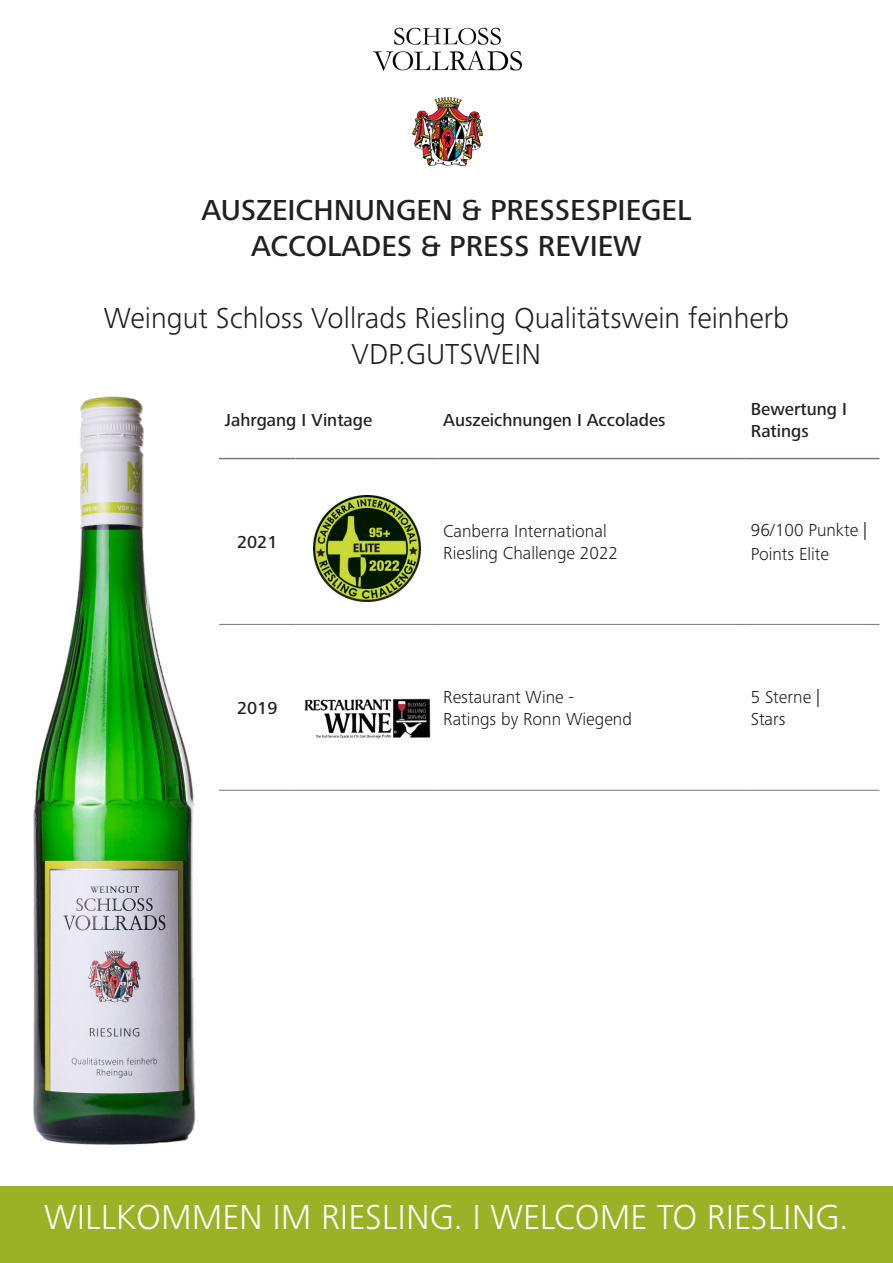
<style>
.page{position:relative;width:893px;height:1263px;background:#fff}
.page>*{position:absolute;margin:0;border:0;box-sizing:border-box;transform-origin:0 0}
.t1{font:300 36px "Frutiger Next Pro";color:#fff}
.t2{font:300 30px/36px "Frutiger Next Pro";color:#231f20;text-align:center}
.t3{font:500 30px/36px "Frutiger Next Pro";color:#231f20;text-align:center}
.t4{font:300 18px/21.6px "Frutiger Next Pro";color:#231f20}
.t5{font:500 18px/21.6px "Frutiger Next Pro";color:#231f20}
</style>
<div class="page">
<div style="left:0;top:1186px;width:893px;height:77px;background:#9cb226"></div>
<img style="left:373px;top:27px;width:150px;height:140px">
<img style="left:33px;top:396px;width:163px;height:749px">
<hr style="left:437px;top:458px;width:308px;height:1px;background:#7d7674">
<hr style="left:437px;top:624px;width:308px;height:1px;background:#7d7674">
<hr style="left:437px;top:790px;width:308px;height:1px;background:#7d7674">
<hr style="left:295px;top:624px;width:142px;height:1px;background:#7d7674">
<hr style="left:295px;top:790px;width:142px;height:1px;background:#7d7674">
<hr style="left:295px;top:458px;width:142px;height:1px;background:#7d7674">
<hr style="left:219px;top:458px;width:76px;height:1px;background:#7d7674">
<hr style="left:219px;top:624px;width:76px;height:1px;background:#7d7674">
<hr style="left:745px;top:458px;width:134px;height:1px;background:#7d7674">
<hr style="left:745px;top:624px;width:134px;height:1px;background:#7d7674">
<hr style="left:745px;top:790px;width:134px;height:1px;background:#7d7674">
<hr style="left:219px;top:790px;width:76px;height:1px;background:#7d7674">
<img style="left:314px;top:495px;width:106px;height:107px">
<img style="left:304px;top:698px;width:127px;height:41px">
<h2 class="t3" style="left:201px;top:192px;width:492px">AUSZEICHNUNGEN &amp; PRESSESPIEGEL<br>ACCOLADES &amp; PRESS REVIEW</h2>
<h2 class="t2" style="left:104px;top:300px;width:687px">Weingut Schloss Vollrads Riesling Qualitätswein feinherb<br>VDP.GUTSWEIN</h2>
<p class="t5" style="left:225px;top:409px;width:149px">Jahrgang I Vintage</p>
<p class="t5" style="left:443px;top:409px;width:224px">Auszeichnungen I Accolades</p>
<p class="t5" style="left:751px;top:398px;width:98px">Bewertung I<br>Ratings</p>
<p class="t5" style="left:237px;top:531px;width:42px">2021</p>
<p class="t4" style="left:443px;top:520px;width:176px">Canberra International<br>Riesling Challenge 2022</p>
<p class="t4" style="left:751px;top:518px;width:118px;line-height:23.9px">96/100 Punkte |<br>Points Elite</p>
<p class="t5" style="left:237px;top:697px;width:42px">2019</p>
<p class="t4" style="left:443px;top:686px;width:190px">Restaurant Wine -<br>Ratings by Ronn Wiegend</p>
<p class="t4" style="left:751px;top:686px;width:71px">5 Sterne |<br>Stars</p>
<h1 class="t1" style="left:44px;top:1197px;width:806px">WILLKOMMEN IM RIESLING. I WELCOME TO RIESLING.</h1>
</div>
